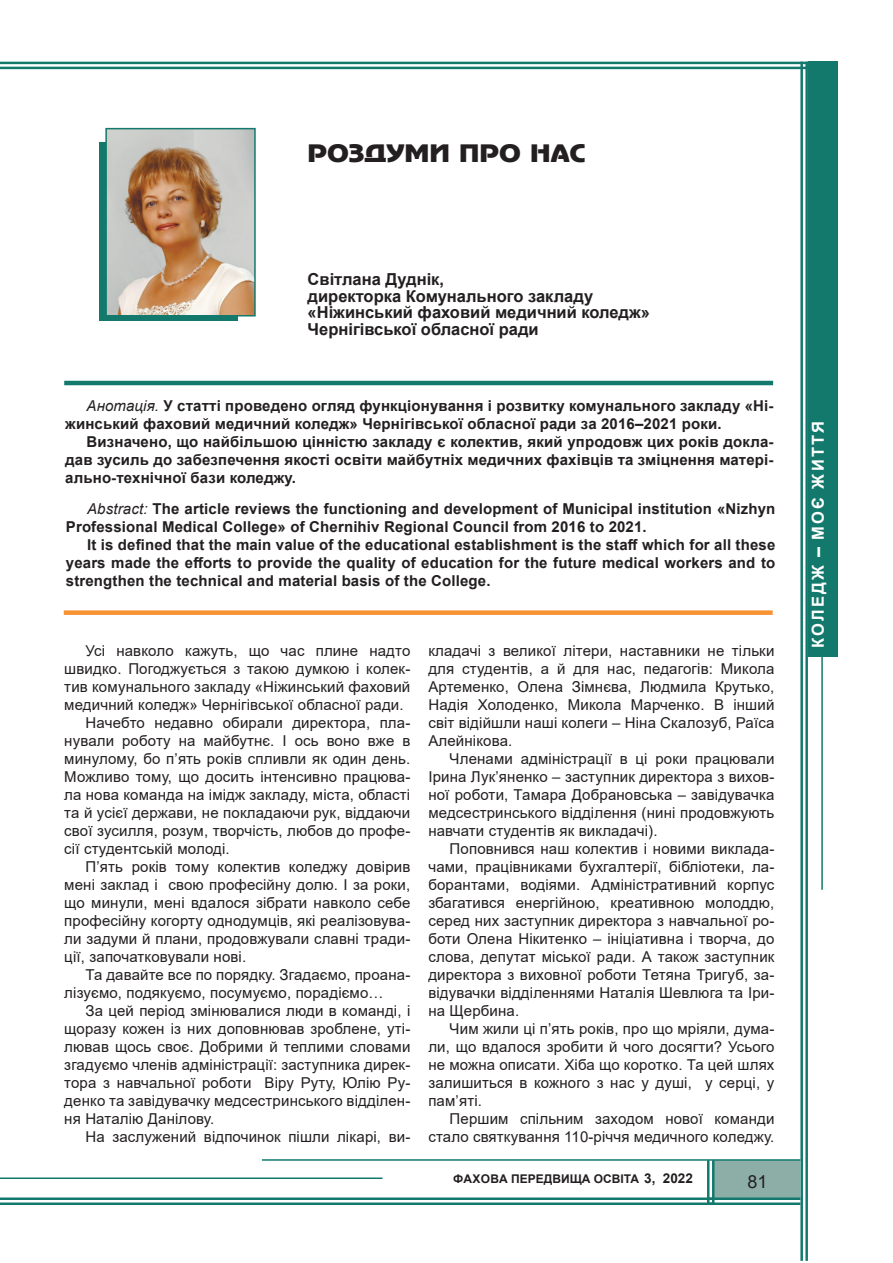
<style>
.page{position:relative;width:893px;height:1263px;background:#fff}
.page>*{position:absolute;margin:0;border:0;box-sizing:border-box;transform-origin:0 0}
.РУБРИКА{font:24px "Uk Adver Gothic";color:#231f20;scale:1.09 1}
.t1{font:18px "Arial";color:#231f20}
.АВТОР{font:700 16.5px "Arial";color:#231f20}
.Змист_рубрика{font:700 16.5px "Arial";letter-spacing:.135em;color:#fff}
.ТЕКСТ{font:15px/18px "Arial";letter-spacing:.01em;color:#231f20;text-align:justify}
.ТЕКСТ-2{font:700 15px/18px "Arial";letter-spacing:.01em;color:#231f20}
.t2{font:700 12px "Arial";color:#231f20}
.s1{font-weight:400;font-style:italic}
.s2{font-size:13.5px}
.s3{font-size:18px}
</style>
<div class="page">
<div style="left:808px;top:62px;width:30px;height:595px;background:#13796d"></div>
<div style="left:714px;top:1160px;width:86px;height:37px;background:#8dada7"></div>
<hr style="left:0;top:62px;width:812px;height:2px;background:#13796d">
<hr style="left:0;top:67px;width:812px;height:2px;background:#13796d">
<hr style="left:262px;top:1159px;width:538px;height:2px;background:#13796d">
<hr style="left:0;top:1177px;width:382px;height:2px;background:#13796d">
<hr style="left:821px;top:657px;width:2px;height:233px;background:#13796d">
<hr style="left:0;top:1197px;width:714px;height:3px;background:#13796d">
<hr style="left:0;top:1202px;width:714px;height:3px;background:#13796d">
<hr style="left:712px;top:1160px;width:2px;height:45px;background:#13796d">
<hr style="left:707px;top:1160px;width:2px;height:45px;background:#13796d">
<hr style="left:707px;top:1197px;width:93px;height:3px;background:#13796d">
<hr style="left:707px;top:1202px;width:93px;height:3px;background:#13796d">
<hr style="left:800px;top:62px;width:3px;height:1199px;background:#13796d">
<hr style="left:805px;top:62px;width:3px;height:1199px;background:#13796d">
<hr style="left:64px;top:381px;width:709px;height:4px;background:#13796d">
<div style="left:64px;top:610px;width:709px;height:5px;background:#f79332"></div>
<div style="left:99px;top:143px;width:138px;height:178px;background:#13796d"></div>
<img style="left:108px;top:131px;width:145px;height:182px">
<div style="left:105px;top:128px;width:151px;height:188px;border:2px solid #13796d"></div>
<p class="РУБРИКА" style="left:307px;top:140px;width:257px">РОЗДУМИ ПРО НАС</p>
<p class="АВТОР" style="left:308px;top:268px;width:138px">Світлана Дуднік,</p>
<p class="АВТОР" style="left:308px;top:284px;width:287px">директорка Комунального закладу</p>
<p class="АВТОР" style="left:308px;top:301px;width:344px">«Ніжинський фаховий медичний коледж»</p>
<p class="АВТОР" style="left:308px;top:317px;width:233px">Чернігівської обласної ради</p>
<p class="ТЕКСТ-2" style="left:65px;top:397px;width:710px;text-indent:21px"><span class="s1">Анотація.</span> У статті проведено огляд функціонування і розвитку комунального закладу «Ні&shy;жинський фаховий медичний коледж» Чернігівської обласної ради за 2016–2021 роки.</p>
<p class="ТЕКСТ-2" style="left:65px;top:433px;width:710px;text-align:justify;text-indent:21px">Визначено, що найбільшою цінністю закладу є колектив, який упродовж цих років докла&shy;дав зусиль до забезпечення якості освіти майбутніх медичних фахівців та зміцнення матері&shy;ально-технічної бази коледжу.</p>
<p class="ТЕКСТ-2" style="left:66px;top:500px;width:711px;text-indent:21px"><span class="s1">Abstract:</span> The article reviews the functioning and development of Municipal institution «Nizhyn<br>Professional Medical College» of Chernihiv Regional Council from 2016 to 2021.</p>
<p class="ТЕКСТ-2" style="left:66px;top:536px;width:711px;text-align:justify;text-indent:21px">It is defined that the main value of the educational establishment is the staff which for all these years made the efforts to provide the quality of education for the future medical workers and to strengthen the technical and material basis of the College.</p>
<p class="ТЕКСТ" style="left:64px;top:641px;width:348px;text-indent:21px">Усі навколо кажуть, що час плине надто швидко. Погоджується з такою думкою і колек&shy;тив комунального закладу «Ніжинський фаховий медичний коледж» Чернігівської обласної ради.</p>
<p class="ТЕКСТ" style="left:64px;top:713px;width:348px;text-indent:21px">Начебто недавно обирали директора, пла&shy;нували роботу на майбутнє. І ось воно вже в минулому, бо п’ять років спливли як один день.<br>Можливо тому, що досить інтенсивно працюва&shy;ла нова команда на імідж закладу, міста, області та й усієї держави, не покладаючи рук, віддаючи свої зусилля, розум, творчість, любов до профе&shy;сії студентській молоді.</p>
<p class="ТЕКСТ" style="left:64px;top:857px;width:348px;text-indent:21px">П’ять років тому колектив коледжу довірив мені заклад і свою професійну долю. І за роки, що минули, мені вдалося зібрати навколо себе професійну когорту однодумців, які реалізовува&shy;ли задуми й плани, продовжували славні тради&shy;ції, започатковували нові.</p>
<p class="ТЕКСТ" style="left:64px;top:965px;width:348px;text-indent:21px">Та давайте все по порядку. Згадаємо, проана&shy;лізуємо, подякуємо, посумуємо, порадіємо…</p>
<p class="ТЕКСТ" style="left:64px;top:1001px;width:348px;text-indent:21px">За цей період змінювалися люди в команді, і щоразу кожен із них доповнював зроблене, уті&shy;лював щось своє. Добрими й теплими словами згадуємо членів адміністрації: заступника дирек&shy;тора з навчальної роботи Віру Руту, Юлію Ру&shy;денко та завідувачку медсестринського відділен&shy;ня Наталію Данілову.</p>
<p class="ТЕКСТ" style="left:86px;top:1127px;width:326px">На заслужений відпочинок пішли лікарі, ви-</p>
<p class="ТЕКСТ" style="left:428px;top:641px;width:348px">кладачі з великої літери, наставники не тільки для студентів, а й для нас, педагогів: Микола Артеменко, Олена Зімнєва, Людмила Крутько, Надія Холоденко, Микола Марченко. В інший світ відійшли наші колеги – Ніна Скалозуб, Раїса Алейнікова.</p>
<p class="ТЕКСТ" style="left:428px;top:749px;width:348px;text-indent:21px">Членами адміністрації в ці роки працювали Ірина Лук’яненко – заступник директора з вихов&shy;ної роботи, Тамара Добрановська – завідувачка медсестринського відділення (нині продовжують навчати студентів як викладачі).</p>
<p class="ТЕКСТ" style="left:428px;top:839px;width:348px;text-indent:21px">Поповнився наш колектив і новими виклада&shy;чами, працівниками бухгалтерії, бібліотеки, ла&shy;борантами, водіями. Адміністративний корпус збагатився енергійною, креативною молоддю, серед них заступник директора з навчальної ро&shy;боти Олена Нікитенко – ініціативна і творча, до слова, депутат міської ради. А також заступник директора з виховної роботи Тетяна Тригуб, за&shy;відувачки відділеннями Наталія Шевлюга та Іри&shy;на Щербина.</p>
<p class="ТЕКСТ" style="left:428px;top:1019px;width:348px;text-indent:21px">Чим жили ці п’ять років, про що мріяли, дума&shy;ли, що вдалося зробити й чого досягти? Усього не можна описати. Хіба що коротко. Та цей шлях залишиться в кожного з нас у душі, у серці, у пам’яті.</p>
<p class="ТЕКСТ" style="left:428px;top:1109px;width:347px;text-align:right">Першим спільним заходом нової команди стало святкування 110-річчя медичного коледжу.</p>
<p class="t2" style="left:453px;top:1170px;width:241px">ФАХОВА ПЕРЕДВИЩА ОСВІТА <span class="s2">3, 2022</span></p>
<p class="t1" style="left:747px;top:1169px;width:22px">81</p>
<p class="Змист_рубрика" style="left:806px;top:648px;width:229px;rotate:-90deg">КОЛЕДЖ <span class="s3">–</span> МОЄ ЖИТТЯ</p>
</div>
